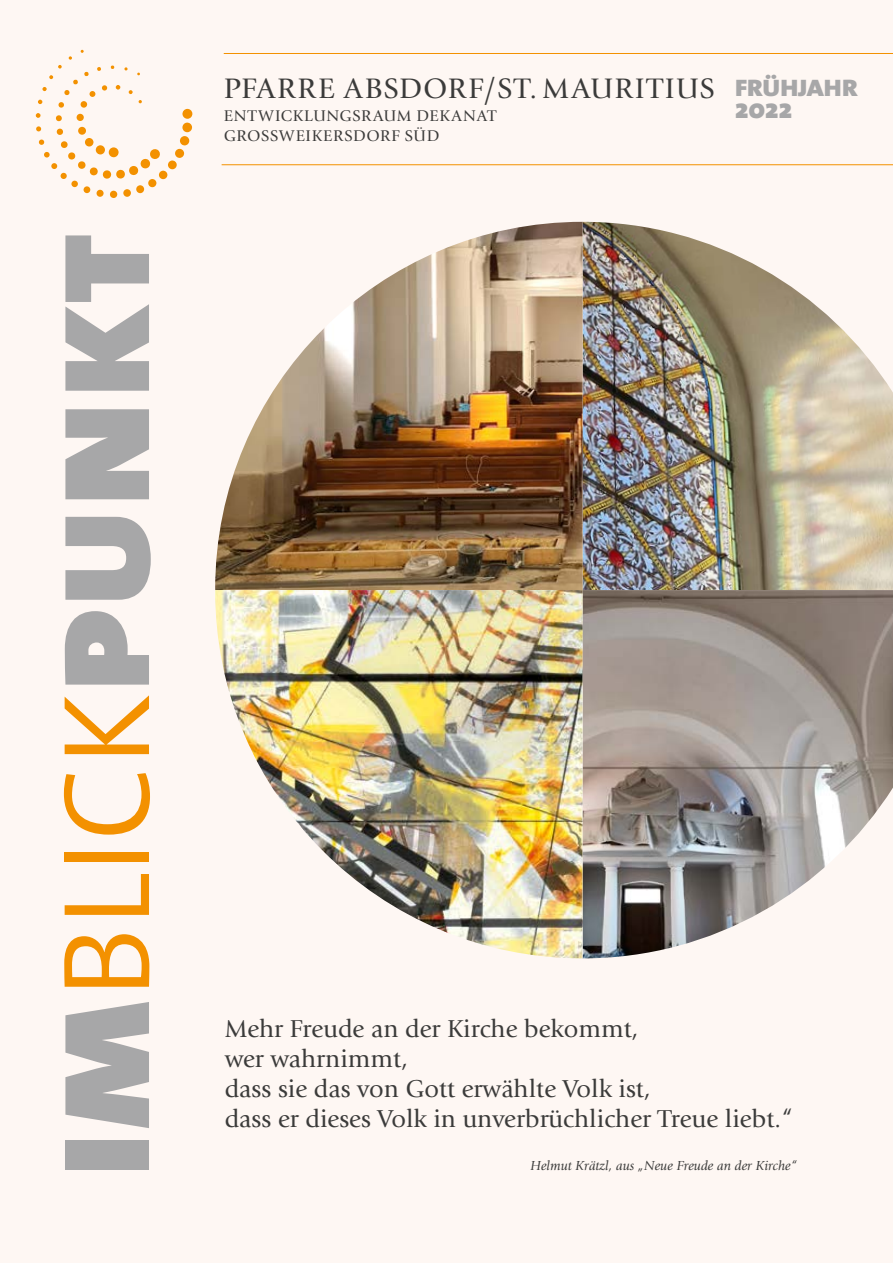
<style>
.page{position:relative;width:893px;height:1263px;background:#fef7f3}
.page>*{position:absolute;margin:0;border:0;box-sizing:border-box;transform-origin:0 0}
.t1{font:160.65px "The Mix Black Caps";color:#a7a7a8}
.t2{font:29.4px "Giovanni";letter-spacing:.045em;color:#3b3b3a}
.t3{font:900 28.05px "The Sans";color:#a7a7a8}
.t4{font:25.5px/30px "Giovanni";color:#3b3b3a}
.t5{font:900 24px "The Sans";letter-spacing:-.005em;color:#a7a7a8;scale:1.11 1}
.t6{font:16.2px/19.5px "Giovanni";letter-spacing:.04em;color:#3b3b3a}
.t7{font:italic 13.65px "Giovanni";color:#3b3b3a}
.s1{font-family:"The Mix";font-weight:300;font-size:124.95px;color:#f39100}
</style>
<div class="page">
<hr style="left:224px;top:53px;width:669px;height:1px;background:#f39100">
<hr style="left:222px;top:164px;width:671px;height:1px;background:#f39100">
<div style="left:182px;top:109px;width:11px;height:10px;background:#f39100;border-radius:50%"></div>
<div style="left:182px;top:122px;width:10px;height:10px;background:#f39100;border-radius:50%"></div>
<div style="left:180px;top:136px;width:9px;height:10px;background:#f39100;border-radius:50%"></div>
<div style="left:175px;top:149px;width:9px;height:9px;background:#f39100;border-radius:50%"></div>
<div style="left:168px;top:160px;width:9px;height:9px;background:#f39100;border-radius:50%"></div>
<div style="left:159px;top:170px;width:9px;height:9px;background:#f39100;border-radius:50%"></div>
<div style="left:148px;top:179px;width:9px;height:8px;background:#f39100;border-radius:50%"></div>
<div style="left:136px;top:185px;width:8px;height:8px;background:#f39100;border-radius:50%"></div>
<div style="left:123px;top:189px;width:8px;height:8px;background:#f39100;border-radius:50%"></div>
<div style="left:110px;top:191px;width:7px;height:7px;background:#f39100;border-radius:50%"></div>
<div style="left:96px;top:190px;width:8px;height:7px;background:#f39100;border-radius:50%"></div>
<div style="left:83px;top:186px;width:7px;height:7px;background:#f39100;border-radius:50%"></div>
<div style="left:71px;top:181px;width:7px;height:6px;background:#f39100;border-radius:50%"></div>
<svg style="left:36px;top:50px;width:125px;height:129px"></svg>
<img style="left:215px;top:222px;width:678px;height:736px">
<h1 class="t1" style="left:-41px;top:1178px;width:947px;rotate:-90deg">im<span class="s1">BLICK</span>punkt</h1>
<p class="t2" style="left:224px;top:71px;width:492px">PFARRE ABSDORF/ST. MAURITIUS</p>
<p class="t6" style="left:224px;top:106px;width:274px">ENTWICKLUNGSRAUM DEKANAT<br>GROSSWEIKERSDORF SÜD</p>
<p class="t5" style="left:735px;top:67px;width:112px">FRÜHJAHR</p>
<p class="t3" style="left:735px;top:85px;width:59px">2022</p>
<p class="t4" style="left:225px;top:1014px;width:569px">Mehr Freude an der Kirche bekommt,<br>wer wahrnimmt,<br>dass sie das von Gott erwählte Volk ist,<br>dass er dieses Volk in unverbrüchlicher Treue liebt.“</p>
<p class="t7" style="left:530px;top:1158px;width:268px">Helmut Krätzl, aus „Neue Freude an der Kirche“</p>
</div>
